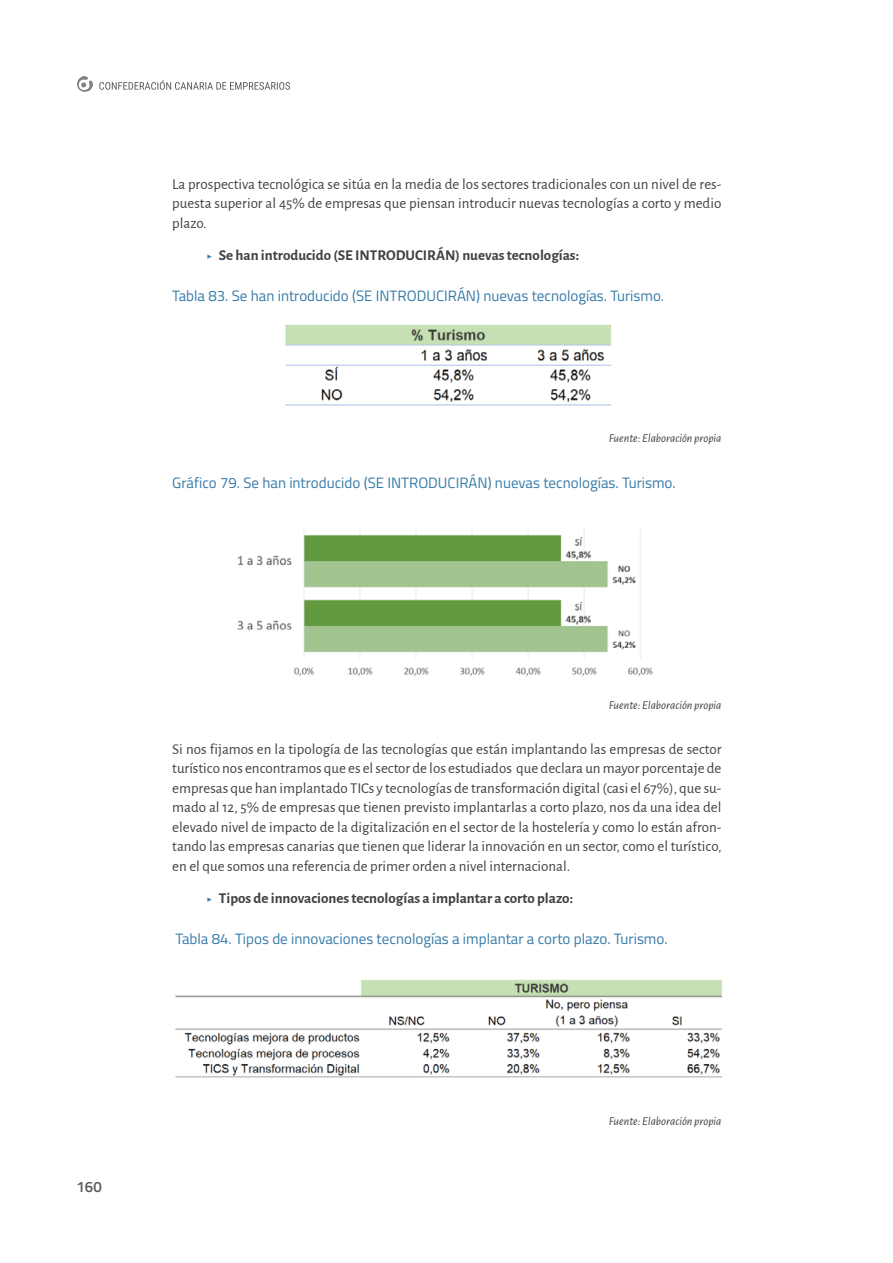
<style>
.page{position:relative;width:893px;height:1263px;background:#fff}
.page>*{position:absolute;margin:0;border:0;box-sizing:border-box;transform-origin:0 0}
.t1{font:15px/19.5px "Alegreya Sans";color:#414042;text-align:justify}
.t2{font:15px "Titillium Web";color:#367ba8}
.t3{font:700 15px "Alegreya Sans";color:#404040}
.t4{font:700 15px "Alegreya Sans";color:#414042}
.t5{font:600 15px "Titillium Web";color:#58595b}
.t6{font:italic 12px "Alegreya Sans";color:#414042}
.s1{font-weight:400;color:#367ba8}
</style>
<div class="page">
<svg style="left:99px;top:80px;width:191px;height:10px"></svg>
<svg style="left:77px;top:76px;width:16px;height:16px"></svg>
<img style="left:285px;top:325px;width:327px;height:80px">
<div style="left:172px;top:321px;width:553px;height:88px;border:3px solid #fff"></div>
<img style="left:237px;top:529px;width:416px;height:146px">
<img style="left:176px;top:979px;width:545px;height:99px">
<p class="t1" style="left:172px;top:173px;width:551px">La prospectiva tecnológica se sitúa en la media de los sectores tradicionales con un nivel de res&shy;puesta superior al 45% de empresas que piensan introducir nuevas tecnologías a corto y medio plazo.</p>
<p class="t4" style="left:206px;top:244px;width:374px"><span class="s1">▶</span> Se han introducido (SE INTRODUCIRÁN) nuevas tecnologías:</p>
<p class="t2" style="left:172px;top:285px;width:493px">Tabla 83. Se han introducido (SE INTRODUCIRÁN) nuevas tecnologías. Turismo.</p>
<p class="t6" style="left:609px;top:430px;width:114px">Fuente: Elaboración propia</p>
<p class="t2" style="left:172px;top:471px;width:505px">Gráfico 79. Se han introducido (SE INTRODUCIRÁN) nuevas tecnologías. Turismo.</p>
<p class="t5" style="left:77px;top:1175px;width:27px">160</p>
<p class="t6" style="left:609px;top:697px;width:114px">Fuente: Elaboración propia</p>
<p class="t1" style="left:172px;top:738px;width:551px">Si nos fijamos en la tipología de las tecnologías que están implantando las empresas de sector turístico nos encontramos que es el sector de los estudiados que declara un mayor porcentaje de empresas que han implantado TICs y tecnologías de transformación digital (casi el 67%), que su&shy;mado al 12, 5% de empresas que tienen previsto implantarlas a corto plazo, nos da una idea del elevado nivel de impacto de la digitalización en el sector de la hostelería y como lo están afron&shy;tando las empresas canarias que tienen que liderar la innovación en un sector, como el turístico, en el que somos una referencia de primer orden a nivel internacional.</p>
<p class="t3" style="left:206px;top:887px;width:368px"><span class="s1">▶</span> Tipos de innovaciones tecnologías a implantar a corto plazo:</p>
<p class="t2" style="left:176px;top:928px;width:494px">Tabla 84. Tipos de innovaciones tecnologías a implantar a corto plazo. Turismo.</p>
<p class="t6" style="left:609px;top:1113px;width:114px">Fuente: Elaboración propia</p>
</div>
